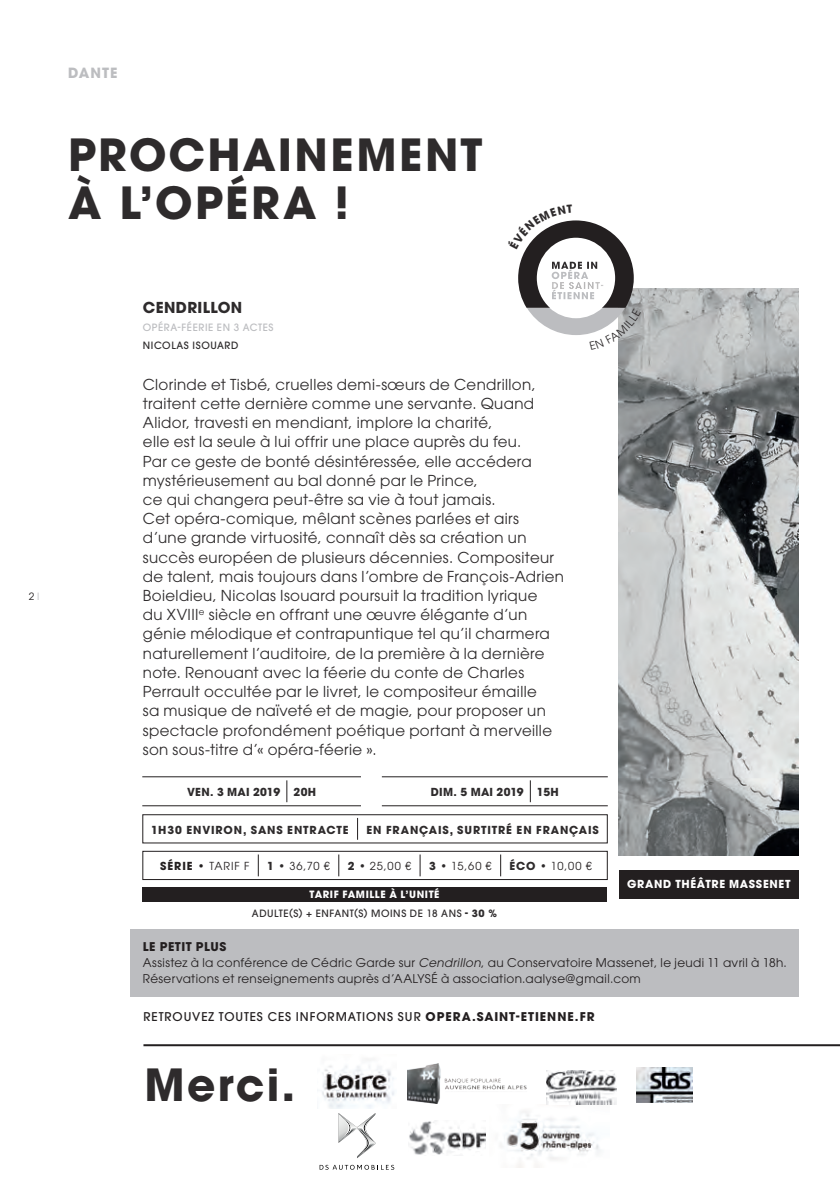
<style>
.page{position:relative;width:840px;height:1191px;background:#fff}
.page>*{position:absolute;margin:0;border:0;box-sizing:border-box;transform-origin:0 0}
.t1{font:700 44px/48px "ITC Avant Garde Pro";letter-spacing:.05em;color:#2e2b2c}
.t2{font:15px/19.2px "ITC Avant Garde Pro";letter-spacing:.025em;color:#2e2b2c}
.t3{font:700 15px "ITC Avant Garde Pro";letter-spacing:.025em;color:#2e2b2c}
.t4{font:700 14px "ITC Avant Garde Pro";letter-spacing:.065em;color:#bcbdc0}
.t5{font:12px/16px "ITC Avant Garde Pro";letter-spacing:.03em;color:#231f20}
.t6{font:500 12px "ITC Avant Garde Pro";letter-spacing:.075em;color:#231f20}
.t7{font:700 11px "ITC Avant Garde Pro";letter-spacing:.07em;color:#2e2b2c}
.t8{font:11px "ITC Avant Garde Pro";letter-spacing:.075em;color:#231f20}
.t9{font:700 11px "ITC Avant Garde Pro";letter-spacing:.025em;color:#2e2b2c}
.t10{font:700 11px "ITC Avant Garde Pro";letter-spacing:.06em;color:#fff}
.t11{font:700 11px "ITC Avant Garde Pro";letter-spacing:.085em;color:#231f20}
.t12{font:500 10px "ITC Avant Garde Pro";letter-spacing:.055em;color:#2e2b2c}
.t13{font:500 10px "ITC Avant Garde Pro";letter-spacing:.06em;color:#bcbdc0}
.t14{font:700 10px "ITC Avant Garde Pro";letter-spacing:.05em;color:#fff}
.t15{font:10px "ITC Avant Garde Pro";color:#231f20}
.s1{color:#bcbdc0}
.s2{color:#231f20}
.s3{font-weight:400}
.s4{font-weight:700;color:#2e2b2c}
.s5{color:#2e2b2c}
.s6{font-weight:700}
.s7{font-style:italic}
</style>
<div class="page">
<div style="left:130px;top:929px;width:668px;height:68px;background:#bcbdc0"></div>
<hr style="left:143px;top:1044px;width:696px;height:2px;background:#231f20">
<img style="left:618px;top:288px;width:180px;height:568px">
<div style="left:618px;top:870px;width:180px;height:28px;background:#231f20"></div>
<img style="left:322px;top:1059px;width:73px;height:49px">
<img style="left:407px;top:1063px;width:120px;height:41px">
<img style="left:636px;top:1067px;width:56px;height:35px">
<img style="left:501px;top:1104px;width:108px;height:64px">
<img style="left:408px;top:1120px;width:77px;height:35px">
<img style="left:546px;top:1070px;width:70px;height:34px">
<svg style="left:357px;top:818px;width:1px;height:21px"></svg>
<div style="left:142px;top:814px;width:465px;height:29px;border:1px solid #231f20"></div>
<svg style="left:258px;top:854px;width:1px;height:22px"></svg>
<svg style="left:338px;top:854px;width:1px;height:22px"></svg>
<svg style="left:419px;top:854px;width:1px;height:22px"></svg>
<svg style="left:500px;top:854px;width:1px;height:22px"></svg>
<div style="left:142px;top:850px;width:465px;height:30px;border:1px solid #231f20"></div>
<svg style="left:286px;top:780px;width:1px;height:22px"></svg>
<svg style="left:529px;top:780px;width:1px;height:22px"></svg>
<hr style="left:142px;top:805px;width:219px;height:1px;background:#231f20">
<hr style="left:381px;top:805px;width:226px;height:1px;background:#231f20">
<hr style="left:142px;top:776px;width:219px;height:1px;background:#231f20">
<hr style="left:381px;top:776px;width:226px;height:1px;background:#231f20">
<svg style="left:319px;top:1164px;width:75px;height:5px"></svg>
<svg style="left:338px;top:1113px;width:37px;height:45px"></svg>
<div style="left:142px;top:887px;width:464px;height:15px;background:#231f20"></div>
<svg style="left:518px;top:220px;width:122px;height:130px"></svg>
<p class="t4" style="left:68px;top:64px;width:51px">DANTE</p>
<h1 class="t1" style="left:68px;top:130px;width:415px">PROCHAINEMENT<br>À L’OPÉRA !</h1>
<p class="t15" style="left:29px;top:590px;width:12px">2 <span class="s1">I</span></p>
<p class="t3" style="left:143px;top:297px;width:101px">CENDRILLON</p>
<p class="t13" style="left:143px;top:321px;width:132px">OPÉRA-FÉERIE EN 3 ACTES</p>
<p class="t12" style="left:143px;top:339px;width:97px">NICOLAS ISOUARD</p>
<p class="t2" style="left:143px;top:374px;width:422px">Clorinde et Tisbé, cruelles demi-sœurs de Cendrillon, traitent cette dernière comme une servante. Quand Alidor, travesti en mendiant, implore la charité,<br>elle est la seule à lui offrir une place auprès du feu.<br>Par ce geste de bonté désintéressée, elle accédera mystérieusement au bal donné par le Prince,<br>ce qui changera peut-être sa vie à tout jamais.<br>Cet opéra-comique, mêlant scènes parlées et airs d’une grande virtuosité, connaît dès sa création un succès européen de plusieurs décennies. Compositeur de talent, mais toujours dans l’ombre de François-Adrien Boieldieu, Nicolas Isouard poursuit la tradition lyrique<br>du XVIII<sup>e</sup> siècle en offrant une œuvre élégante d’un génie mélodique et contrapuntique tel qu’il charmera naturellement l’auditoire, de la première à la dernière note. Renouant avec la féerie du conte de Charles Perrault occultée par le livret, le compositeur émaille<br>sa musique de naïveté et de magie, pour proposer un spectacle profondément poétique portant à merveille son sous-titre d’« opéra-féerie ».</p>
<p class="t9" style="left:187px;top:785px;width:131px">VEN. 3 MAI 2019 20H</p>
<p class="t9" style="left:430px;top:785px;width:129px">DIM. 5 MAI 2019 15H</p>
<p class="t7" style="left:151px;top:822px;width:199px">1H30 ENVIRON, SANS ENTRACTE</p>
<p class="t7" style="left:366px;top:822px;width:234px">EN FRANÇAIS<span class="s2">,</span> SURTITRÉ EN FRANÇAIS</p>
<p class="t11" style="left:160px;top:859px;width:91px">SÉRIE • <span class="s3">TARIF F</span></p>
<p class="t8" style="left:267px;top:859px;width:64px"><span class="s4">1</span> <span class="s5">•</span> 36,70 €</p>
<p class="t8" style="left:347px;top:859px;width:65px"><span class="s4">2</span> <span class="s5">•</span> 25,00 €</p>
<p class="t8" style="left:429px;top:859px;width:64px"><span class="s4">3</span> <span class="s5">•</span> 15,60 €</p>
<p class="t8" style="left:509px;top:859px;width:84px"><span class="s4">ÉCO</span> <span class="s5">•</span> 10,00 €</p>
<p class="t14" style="left:309px;top:888px;width:131px">TARIF FAMILLE À L’UNITÉ</p>
<p class="t12" style="left:252px;top:907px;width:246px">ADULTE(S) + ENFANT(S) MOINS DE 18 ANS <span class="s6">- 30 %</span></p>
<p class="t10" style="left:626px;top:877px;width:165px">GRAND THÉÂTRE MASSENET</p>
<p class="t5" style="left:143px;top:938px;width:645px"><span class="s6">LE PETIT PLUS<br></span>Assistez à la conférence de Cédric Garde sur <span class="s7">Cendrillon</span>, au Conservatoire Massenet, le jeudi 11 avril à 18h.<br>Réservations et renseignements auprès d’AALYSÉ à association.aalyse@gmail.com</p>
<p class="t6" style="left:143px;top:1009px;width:452px">RETROUVEZ TOUTES CES INFORMATIONS SUR <span class="s6">OPERA.SAINT-ETIENNE.FR</span></p>
<h1 class="t1" style="left:144px;top:1060px;width:152px">Merci.</h1>
</div>
